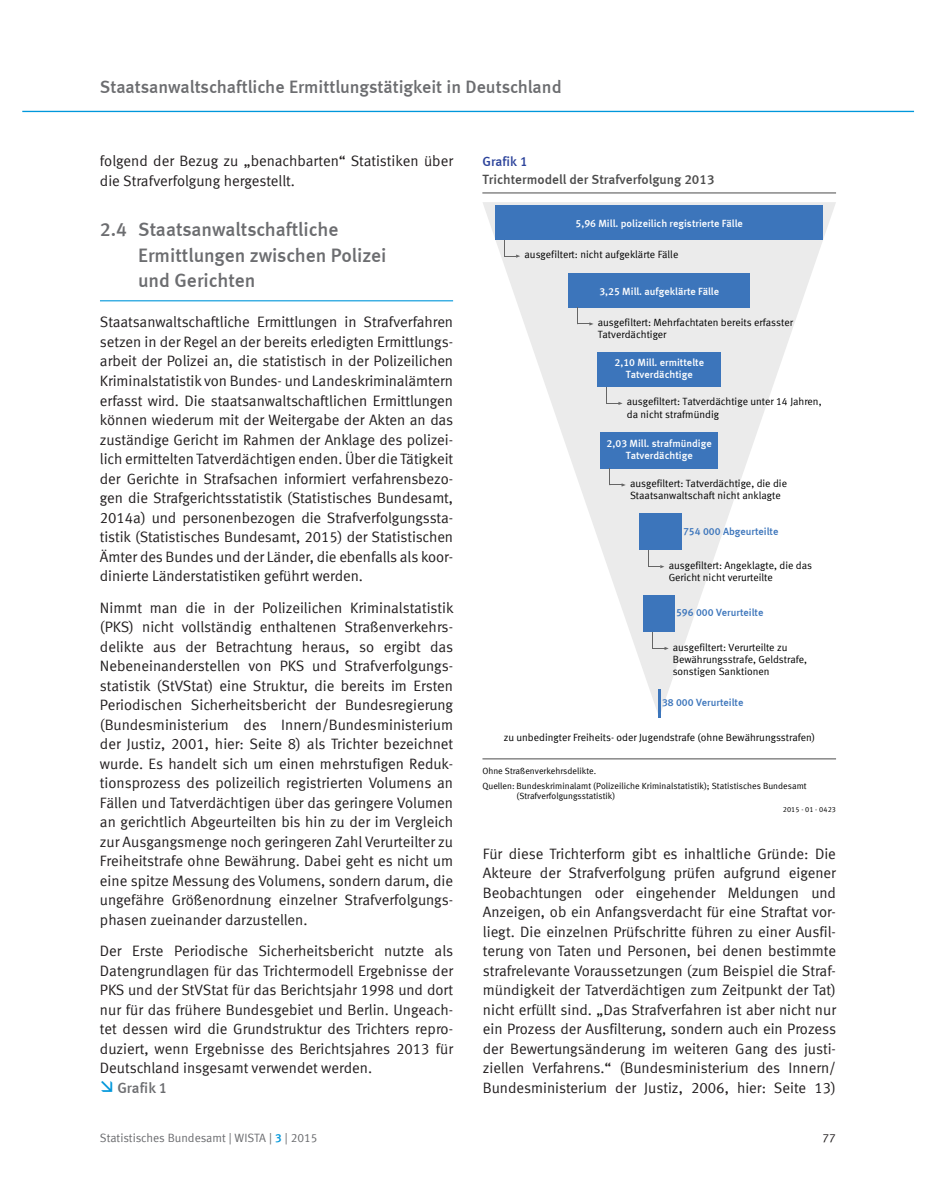
<style>
.page{position:relative;width:936px;height:1191px;background:#fff}
.page>*{position:absolute;margin:0;border:0;box-sizing:border-box;transform-origin:0 0}
._03_Überschrift_13Pt{font:19.5px/25.5px "Meta Medium LF";color:#6c6d70}
.t1{font:18px "Meta Medium LF";color:#6c6d70}
._05_Text_10Pt_13Pt_E{font:15px/19.5px "Meta Normal LF Roman 3";color:#231f20;text-align:justify}
._05_Text_10Pt_13Pt_E-2{font:15px "Meta Medium LF";color:#6c6d70}
.t2{font:13.5px/17.5px "Meta Normal LF Roman,Bold 2";letter-spacing:.005em;color:#4c4c4c}
.t3{font:12px "Meta Normal LF Roman 3";color:#6c6d70}
.t4{font:12px "Meta Normal LF Roman 3";color:#231f20}
.t5{font:10.5px/12.1px "Meta Normal LF Roman 4";color:#000}
.t6{font:10.5px/11.9px "Meta Normal LF Roman,Bold 2";color:#fff;text-align:center}
.t7{font:10.5px "Meta Normal LF Roman,Bold 2";color:#3c75bb}
.t8{font:8.85px/14.7px "Meta Normal LF Roman 4";color:#000}
.t9{font:7.35px "Meta Normal LF Roman 4";color:#000}
.s1{color:#2b429a}
.s2{font-family:"Meta Medium LF";color:#0097db}
</style>
<div class="page">
<hr style="left:100px;top:300px;width:353px;height:1px;background:#0097db">
<svg style="left:483px;top:202px;width:353px;height:515px"></svg>
<hr style="left:482px;top:192px;width:354px;height:1px;background:#4c4c4c">
<div style="left:495px;top:205px;width:328px;height:35px;background:#3c75bb"></div>
<div style="left:568px;top:273px;width:181px;height:35px;background:#3c75bb"></div>
<div style="left:597px;top:352px;width:124px;height:35px;background:#3c75bb"></div>
<div style="left:600px;top:432px;width:117px;height:37px;background:#3c75bb"></div>
<div style="left:639px;top:513px;width:43px;height:37px;background:#3c75bb"></div>
<div style="left:643px;top:595px;width:32px;height:37px;background:#3c75bb"></div>
<hr style="left:658px;top:689px;width:2px;height:28px;background:#3c75bb">
<hr style="left:482px;top:758px;width:354px;height:1px;background:#4c4c4c">
<svg style="left:504px;top:240px;width:16px;height:18px"></svg>
<svg style="left:577px;top:308px;width:16px;height:17px"></svg>
<svg style="left:606px;top:387px;width:16px;height:18px"></svg>
<svg style="left:609px;top:468px;width:16px;height:18px"></svg>
<svg style="left:648px;top:550px;width:16px;height:18px"></svg>
<svg style="left:652px;top:632px;width:16px;height:18px"></svg>
<hr style="left:22px;top:111px;width:891px;height:1px;background:#0097db">
<p class="t1" style="left:100px;top:76px;width:463px">Staatsanwaltschaftliche Ermittlungstätigkeit in Deutschland</p>
<p class="_05_Text_10Pt_13Pt_E" style="left:100px;top:151px;width:354px">folgend der Bezug zu „benachbarten“ Statistiken über die Strafverfolgung hergestellt.</p>
<p class="_03_Überschrift_13Pt" style="left:138px;top:217px;width:250px;text-indent:-38px">2.4 Staatsanwaltschaftliche<br>Ermittlungen zwischen Polizei und Gerichten</p>
<p class="_05_Text_10Pt_13Pt_E" style="left:100px;top:312px;width:355px">Staatsanwaltschaftliche Ermittlungen in Strafverfahren setzen in der Regel an der bereits erledigten Ermittlungs&shy;arbeit der Polizei an, die statistisch in der Polizeilichen Kriminalstatistik von Bundes- und Landeskriminalämtern erfasst wird. Die staatsanwaltschaftlichen Ermittlungen können wiederum mit der Weitergabe der Akten an das zuständige Gericht im Rahmen der Anklage des polizei&shy;lich ermittelten Tatverdächtigen enden. Über die Tätigkeit der Gerichte in Strafsachen informiert verfahrensbezo&shy;gen die Strafgerichtsstatistik (Statistisches Bundesamt, 2014a) und personenbezogen die Strafverfolgungssta&shy;tistik (Statistisches Bundesamt, 2015) der Statistischen Ämter des Bundes und der Länder, die ebenfalls als koor&shy;dinierte Länderstatistiken geführt werden.</p>
<p class="_05_Text_10Pt_13Pt_E" style="left:100px;top:597px;width:355px;text-align:left">Nimmt man die in der Polizeilichen Kriminalstatistik (PKS) nicht vollständig enthaltenen Straßenverkehrs&shy;delikte aus der Betrachtung heraus, so ergibt das Nebeneinanderstellen von PKS und Strafverfolgungs&shy;statistik (StVStat) eine Struktur, die bereits im Ersten Periodischen Sicherheitsbericht der Bundesregierung (Bundesministerium des Innern/Bundesministerium der Justiz, 2001, hier: Seite 8) als Trichter bezeichnet wurde. Es handelt sich um einen mehrstufigen Reduk&shy;tionsprozess des polizeilich registrierten Volumens an Fällen und Tatverdächtigen über das geringere Volumen an gerichtlich Abgeurteilten bis hin zu der im Vergleich zur Ausgangsmenge noch geringeren Zahl Verurteilter zu Freiheitstrafe ohne Bewährung. Dabei geht es nicht um eine spitze Messung des Volumens, sondern darum, die ungefähre Größenordnung einzelner Strafverfolgungs&shy;phasen zueinander darzustellen.</p>
<p class="_05_Text_10Pt_13Pt_E" style="left:100px;top:941px;width:355px">Der Erste Periodische Sicherheitsbericht nutzte als Datengrundlagen für das Trichtermodell Ergebnisse der PKS und der StVStat für das Berichtsjahr 1998 und dort nur für das frühere Bundesgebiet und Berlin. Ungeach&shy;tet dessen wird die Grundstruktur des Trichters repro&shy;duziert, wenn Ergebnisse des Berichtsjahres 2013 für Deutschland insgesamt verwendet werden.</p>
<p class="_05_Text_10Pt_13Pt_E-2" style="left:117px;top:1079px;width:51px">Grafik 1</p>
<p class="t2" style="left:482px;top:153px;width:234px"><span class="s1">Grafik 1<br></span>Trichtermodell der Strafverfolgung 2013</p>
<p class="t6" style="left:575px;top:217px;width:169px">5,96 Mill. polizeilich registrierte Fälle</p>
<p class="t5" style="left:524px;top:248px;width:155px">ausgefiltert: nicht aufgeklärte Fälle</p>
<p class="t6" style="left:599px;top:285px;width:121px">3,25 Mill. aufgeklärte Fälle</p>
<p class="t5" style="left:597px;top:316px;width:197px">ausgefiltert: Mehrfachtaten bereits erfasster<br>Tatverdächtiger</p>
<p class="t6" style="left:614px;top:356px;width:91px">2,10 Mill. ermittelte<br>Tatverdächtige</p>
<p class="t5" style="left:626px;top:395px;width:196px">ausgefiltert: Tatverdächtige unter 14 Jahren, da nicht strafmündig</p>
<p class="t6" style="left:606px;top:437px;width:107px">2,03 Mill. strafmündige<br>Tatverdächtige</p>
<p class="t5" style="left:630px;top:477px;width:158px">ausgefiltert: Tatverdächtige, die die<br>Staatsanwaltschaft nicht anklagte</p>
<p class="t7" style="left:683px;top:525px;width:97px">754 000 Abgeurteilte</p>
<p class="t5" style="left:668px;top:559px;width:145px">ausgefiltert: Angeklagte, die das<br>Gericht nicht verurteilte</p>
<p class="t7" style="left:676px;top:606px;width:89px">596 000 Verurteilte</p>
<p class="t5" style="left:672px;top:640px;width:136px">ausgefiltert: Verurteilte zu<br>Bewährungsstrafe, Geldstrafe, sonstigen Sanktionen</p>
<p class="t7" style="left:662px;top:696px;width:83px">38 000 Verurteilte</p>
<p class="t5" style="left:503px;top:731px;width:313px">zu unbedingter Freiheits- oder Jugendstrafe (ohne Bewährungsstrafen)</p>
<p class="t8" style="left:482px;top:763px;width:326px">Ohne Straßenverkehrsdelikte.<br>Quellen: Bundeskriminalamt (Polizeiliche Kriminalstatistik); Statistisches Bundesamt</p>
<p class="t8" style="left:516px;top:789px;width:100px">(Strafverfolgungsstatistik)</p>
<p class="t9" style="left:782px;top:805px;width:55px">2015 - 01 - 0423</p>
<p class="_05_Text_10Pt_13Pt_E" style="left:483px;top:843px;width:355px">Für diese Trichterform gibt es inhaltliche Gründe: Die Akteure der Strafverfolgung prüfen aufgrund eigener Beobachtungen oder eingehender Meldungen und Anzeigen, ob ein Anfangsverdacht für eine Straftat vor&shy;liegt. Die einzelnen Prüfschritte führen zu einer Ausfil&shy;terung von Taten und Personen, bei denen bestimmte strafrelevante Voraussetzungen (zum Beispiel die Straf&shy;mündigkeit der Tatverdächtigen zum Zeitpunkt der Tat) nicht erfüllt sind. „Das Strafverfahren ist aber nicht nur ein Prozess der Ausfilterung, sondern auch ein Prozess der Bewertungsänderung im weiteren Gang des justi&shy;ziellen Verfahrens.“ (Bundesministerium des Innern/ Bundesministerium der Justiz, 2006, hier: Seite 13)</p>
<p class="t3" style="left:100px;top:1130px;width:219px">Statistisches Bundesamt | WISTA | <span class="s2">3</span> | 2015</p>
<p class="t4" style="left:822px;top:1130px;width:15px">77</p>
</div>
